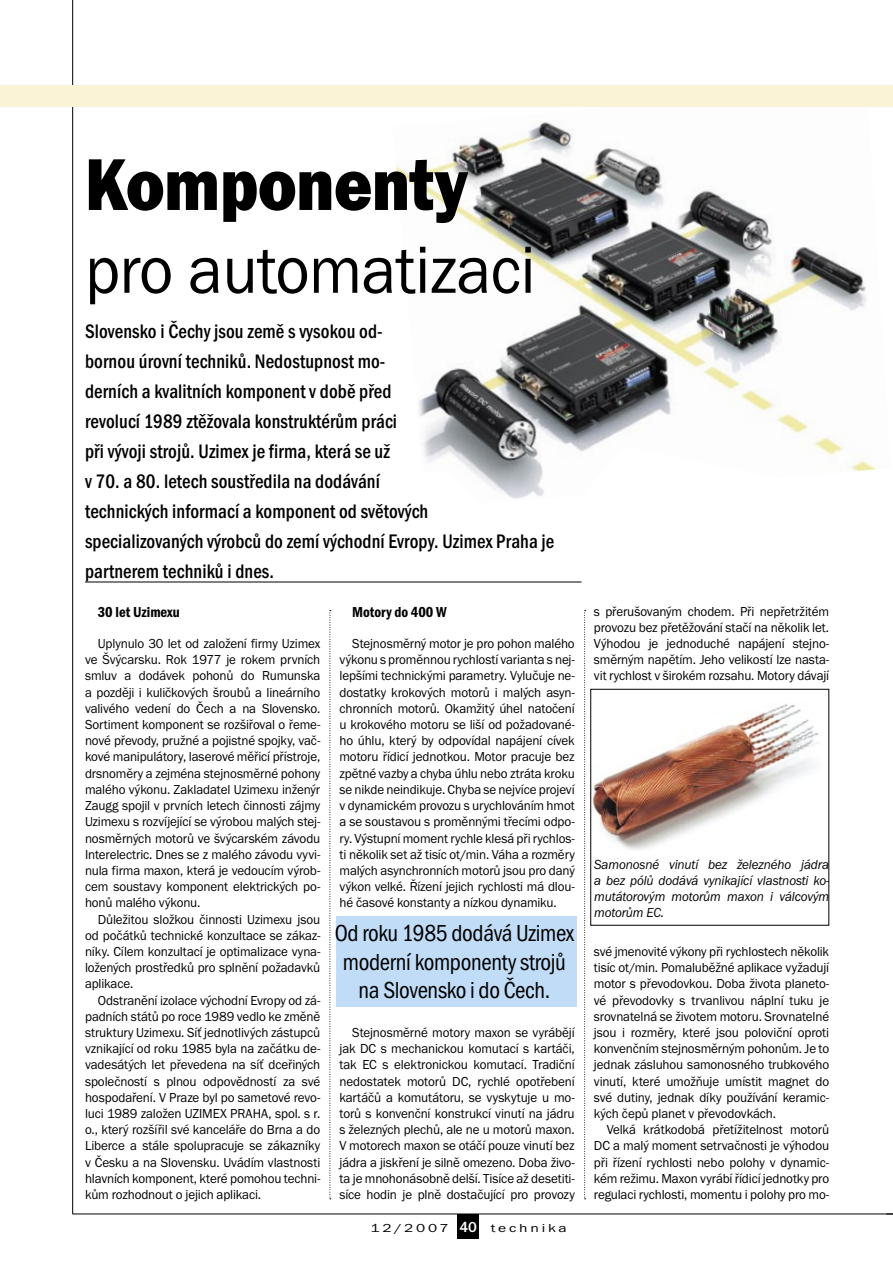
<style>
.page{position:relative;width:893px;height:1263px;background:#fff}
.page>*{position:absolute;margin:0;border:0;box-sizing:border-box;transform-origin:0 0}
.nadpis{font:75.9px "Franklin Got Itc TEE Heav";letter-spacing:-.01em;color:#000;scale:.86 1}
.nadpis-2{font:69px "Franklin Got Itc TEE";letter-spacing:-.01em;color:#000;scale:.95 1}
.textydo_ramca{font:condensed 24px/28.8px "Franklin Got Itc TEE";letter-spacing:-.015em;color:#000;text-align:center}
.perex{font:500 condensed 20.25px/30px "Franklin Got Itc TEE";letter-spacing:.005em;color:#000;scale:.94 1}
.podnadpis{font:600 condensed 15px "Franklin Got Itc TEE";color:#000}
.t1{font:500 15px "Franklin Got Itc TEE";color:#fff}
.text{font:13.5px/16.2px "Franklin Got Itc TEE";letter-spacing:-.01em;color:#000;text-align:justify}
.popisky_kurziva{font:italic 13.5px/16.2px "Franklin Got Itc TEE";letter-spacing:-.01em;color:#000;text-align:justify}
.t2{font:12px "Franklin Got Itc TEE";letter-spacing:.18em;color:#000;scale:1.3 1}
</style>
<div class="page">
<img style="left:392px;top:106px;width:501px;height:393px">
<hr style="left:72px;top:0;width:1px;height:1214px;background:#000">
<hr style="left:72px;top:1213px;width:821px;height:1px;background:#000">
<div style="left:0;top:85px;width:893px;height:21px;background:#fbf3d5"></div>
<div style="left:458px;top:1214px;width:21px;height:24px;background:#000"></div>
<div style="left:336px;top:916px;width:241px;height:90px;background:#c0dcf6"></div>
<img style="left:592px;top:704px;width:227px;height:146px">
<svg style="left:584px;top:610px;width:2px;height:589px"></svg>
<svg style="left:330px;top:610px;width:1px;height:589px"></svg>
<hr style="left:85px;top:582px;width:496px;height:1px;background:#000">
<p class="nadpis" style="left:85px;top:141px;width:447px">Komponenty</p>
<p class="nadpis-2" style="left:85px;top:232px;width:476px">pro automatizaci</p>
<p class="perex" style="left:85px;top:317px;width:501px">Slovensko i Čechy jsou země s vysokou od-<br>bornou úrovní techniků. Nedostupnost mo-<br>derních a kvalitních komponent v době před<br>revolucí 1989 ztěžovala konstruktérům práci<br>při vývoji strojů. Uzimex je firma, která se už<br>v 70. a 80. letech soustředila na dodávání<br>technických informací a komponent od světových<br>specializovaných výrobců do zemí východní Evropy. Uzimex Praha je partnerem techniků i dnes.</p>
<p class="podnadpis" style="left:98px;top:603px;width:84px">30 let Uzimexu</p>
<p class="text" style="left:85px;top:636px;width:237px;text-indent:13px">Uplynulo 30 let od založení firmy Uzimex ve Švýcarsku. Rok 1977 je rokem prvních smluv a dodávek pohonů do Rumunska a později i kuličkových šroubů a lineárního valivého vedení do Čech a na Slovensko.<br>Sortiment komponent se rozšiřoval o řeme&shy;nové převody, pružné a pojistné spojky, vač&shy;kové manipulátory, laserové měřicí přístroje, drsnoměry a zejména stejnosměrné pohony malého výkonu. Zakladatel Uzimexu inženýr Zaugg spojil v prvních letech činnosti zájmy Uzimexu s rozvíjející se výrobou malých stej&shy;nosměrných motorů ve švýcarském závodu Interelectric. Dnes se z malého závodu vyvi&shy;nula firma maxon, která je vedoucím výrob&shy;cem soustavy komponent elektrických po&shy;honů malého výkonu.</p>
<p class="text" style="left:85px;top:911px;width:237px;text-indent:13px">Důležitou složkou činnosti Uzimexu jsou od počátků technické konzultace se zákaz&shy;níky. Cílem konzultací je optimalizace vyna&shy;ložených prostředků pro splnění požadavků aplikace.</p>
<p class="text" style="left:85px;top:992px;width:237px;text-indent:13px">Odstranění izolace východní Evropy od zá&shy;padních států po roce 1989 vedlo ke změně struktury Uzimexu. Síť jednotlivých zástupců vznikající od roku 1985 byla na začátku de&shy;vadesátých let převedena na síť dceřiných společností s plnou odpovědností za své hospodaření. V Praze byl po sametové revo&shy;luci 1989 založen UZIMEX PRAHA, spol. s r. o., který rozšířil své kanceláře do Brna a do Liberce a stále spolupracuje se zákazníky v Česku a na Slovensku. Uvádím vlastnosti hlavních komponent, které pomohou techni&shy;kům rozhodnout o jejich aplikaci.</p>
<p class="podnadpis" style="left:352px;top:603px;width:96px">Motory do 400 W</p>
<p class="text" style="left:339px;top:636px;width:237px;text-indent:13px">Stejnosměrný motor je pro pohon malého výkonu s proměnnou rychlostí varianta s nej&shy;lepšími technickými parametry. Vylučuje ne&shy;dostatky krokových motorů i malých asyn&shy;chronních motorů. Okamžitý úhel natočení u krokového motoru se liší od požadované&shy;ho úhlu, který by odpovídal napájení cívek motoru řídicí jednotkou. Motor pracuje bez zpětné vazby a chyba úhlu nebo ztráta kroku se nikde neindikuje. Chyba se nejvíce projeví v dynamickém provozu s urychlováním hmot a se soustavou s proměnnými třecími odpo&shy;ry. Výstupní moment rychle klesá při rychlos&shy;ti několik set až tisíc ot/min. Váha a rozměry malých asynchronních motorů jsou pro daný výkon velké. Řízení jejich rychlosti má dlou&shy;hé časové konstanty a nízkou dynamiku.</p>
<p class="textydo_ramca" style="left:335px;top:919px;width:241px">Od roku 1985 dodává Uzimex moderní komponenty strojů na Slovensko i do Čech.</p>
<p class="text" style="left:339px;top:1024px;width:237px;text-indent:13px">Stejnosměrné motory maxon se vyrábějí jak DC s mechanickou komutací s kartáči, tak EC s elektronickou komutací. Tradiční nedostatek motorů DC, rychlé opotřebení kartáčů a komutátoru, se vyskytuje u mo&shy;torů s konvenční konstrukcí vinutí na jádru s železných plechů, ale ne u motorů maxon.<br>V motorech maxon se otáčí pouze vinutí bez jádra a jiskření je silně omezeno. Doba živo&shy;ta je mnohonásobně delší. Tisíce až desetiti&shy;síce hodin je plně dostačující pro provozy</p>
<p class="t2" style="left:370px;top:1222px;width:62px">12/2007</p>
<p class="t1" style="left:459px;top:1218px;width:19px">40</p>
<p class="t2" style="left:491px;top:1222px;width:60px">technika</p>
<p class="text" style="left:594px;top:603px;width:237px">s přerušovaným chodem. Při nepřetržitém provozu bez přetěžování stačí na několik let.<br>Výhodou je jednoduché napájení stejno&shy;směrným napětím. Jeho velikostí lze nasta&shy;vit rychlost v širokém rozsahu. Motory dávají</p>
<p class="popisky_kurziva" style="left:594px;top:856px;width:237px">Samonosné vinutí bez železného jádra a bez pólů dodává vynikající vlastnosti ko&shy;mutátorovým motorům maxon i válcovým motorům EC.</p>
<p class="text" style="left:594px;top:943px;width:237px">své jmenovité výkony při rychlostech několik tisíc ot/min. Pomaluběžné aplikace vyžadují motor s převodovkou. Doba života planeto&shy;vé převodovky s trvanlivou náplní tuku je srovnatelná se životem motoru. Srovnatelné jsou i rozměry, které jsou poloviční oproti konvenčním stejnosměrným pohonům. Je to jednak zásluhou samonosného trubkového vinutí, které umožňuje umístit magnet do své dutiny, jednak díky používání keramic&shy;kých čepů planet v převodovkách.</p>
<p class="text" style="left:594px;top:1122px;width:237px;text-indent:13px">Velká krátkodobá přetížitelnost motorů DC a malý moment setrvačnosti je výhodou při řízení rychlosti nebo polohy v dynamic&shy;kém režimu. Maxon vyrábí řídicí jednotky pro regulaci rychlosti, momentu i polohy pro mo-</p>
</div>
